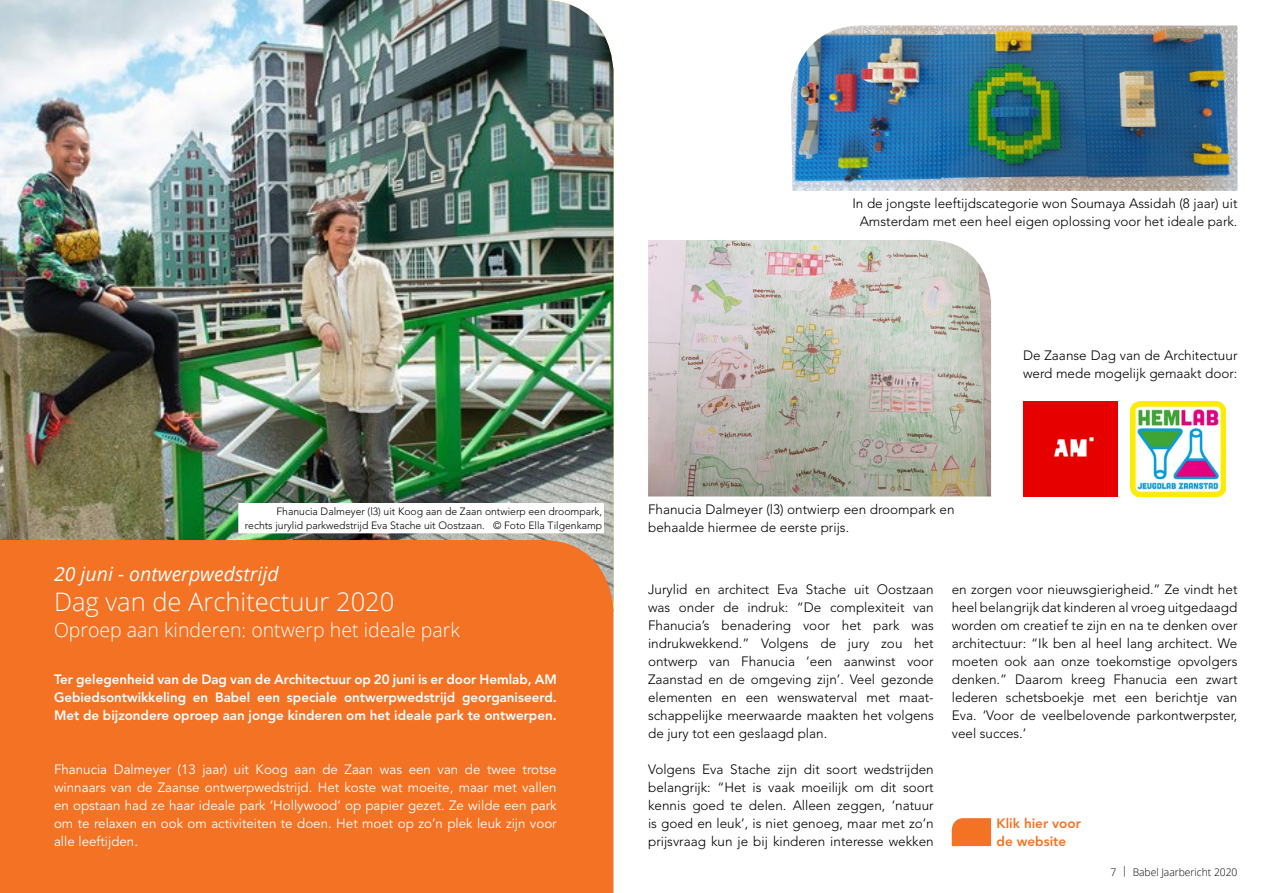
<style>
.page{position:relative;width:1263px;height:893px;background:#fff}
.page>*{position:absolute;margin:0;border:0;box-sizing:border-box;transform-origin:0 0}
.t1{font:300 25.5px "Open Sans";color:#fff}
.t2{font:300 19.5px "Open Sans";color:#fff}
.t3{font:italic 19.5px "Open Sans";color:#fff}
.t4{font:300 13.5px/18px "Avenir";color:#000;text-align:justify}
.t5{font:13.5px/18px "Avenir";color:#fff;text-align:justify}
.t6{font:800 13.5px/18px "Avenir";color:#fff;text-align:justify}
.t7{font:800 13.5px/18px "Avenir";color:#f47224}
.t8{font:300 10.5px/13.5px "Avenir";color:#000;text-align:right}
.t9{font:300 10.5px "Open Sans";color:#000}
</style>
<div class="page">
<img style="left:0;top:0;width:613px;height:540px">
<div style="left:0;top:540px;width:613px;height:353px;background:#f47224"></div>
<img style="left:791px;top:26px;width:446px;height:165px">
<div style="left:239px;top:504px;width:364px;height:29px;background:#fff"></div>
<svg style="left:952px;top:818px;width:39px;height:28px"></svg>
<img style="left:648px;top:240px;width:343px;height:256px">
<div style="left:1023px;top:402px;width:95px;height:94px;background:#e60000"></div>
<img style="left:1130px;top:402px;width:95px;height:94px">
<p class="t4" style="left:852px;top:195px;width:386px;text-align:center">In de jongste leeftijdscategorie won Soumaya Assidah (8 jaar) uit<br>Amsterdam met een heel eigen oplossing voor het ideale park.</p>
<p class="t4" style="left:1023px;top:346px;width:216px">De Zaanse Dag van de Architectuur werd mede mogelijk gemaakt door:</p>
<p class="t8" style="left:245px;top:505px;width:359px">Fhanucia Dalmeyer (l3) uit Koog aan de Zaan ontwierp een droompark,<br>rechts jurylid parkwedstrijd Eva Stache uit Oostzaan. © Foto Ella Tilgenkamp</p>
<h2 class="t3" style="left:54px;top:561px;width:226px">20 juni - ontwerpwedstrijd</h2>
<h1 class="t1" style="left:54px;top:584px;width:342px">Dag van de Architectuur 2020</h1>
<h2 class="t2" style="left:54px;top:616px;width:407px">Oproep aan kinderen: ontwerp het ideale park</h2>
<p class="t6" style="left:54px;top:670px;width:504px">Ter gelegenheid van de Dag van de Architectuur op 20 juni is er door Hemlab, AM Gebiedsontwikkeling en Babel een speciale ontwerpwedstrijd georganiseerd.<br>Met de bijzondere oproep aan jonge kinderen om het ideale park te ontwerpen.</p>
<p class="t5" style="left:54px;top:761px;width:504px">Fhanucia Dalmeyer (13 jaar) uit Koog aan de Zaan was een van de twee trotse winnaars van de Zaanse ontwerpwedstrijd. Het koste wat moeite, maar met vallen en opstaan had ze haar ideale park ‘Hollywood’ op papier gezet. Ze wilde een park om te relaxen en ook om activiteiten te doen. Het moet op zo’n plek leuk zijn voor alle leeftijden.</p>
<p class="t4" style="left:648px;top:500px;width:308px">Fhanucia Dalmeyer (l3) ontwierp een droompark en behaalde hiermee de eerste prijs.</p>
<p class="t4" style="left:648px;top:580px;width:287px">Jurylid en architect Eva Stache uit Oostzaan was onder de indruk: “De complexiteit van Fhanucia’s benadering voor het park was indrukwekkend.” Volgens de jury zou het ontwerp van Fhanucia ‘een aanwinst voor Zaanstad en de omgeving zijn’. Veel gezonde elementen en een wenswaterval met maat&shy;schappelijke meerwaarde maakten het volgens de jury tot een geslaagd plan.</p>
<p class="t4" style="left:648px;top:760px;width:287px">Volgens Eva Stache zijn dit soort wedstrijden belangrijk: “Het is vaak moeilijk om dit soort kennis goed te delen. Alleen zeggen, ‘natuur is goed en leuk’, is niet genoeg, maar met zo’n prijsvraag kun je bij kinderen interesse wekken</p>
<p class="t4" style="left:952px;top:580px;width:287px">en zorgen voor nieuwsgierigheid.” Ze vindt het heel belangrijk dat kinderen al vroeg uitgedaagd worden om creatief te zijn en na te denken over architectuur: “Ik ben al heel lang architect. We moeten ook aan onze toekomstige opvolgers denken.” Daarom kreeg Fhanucia een zwart lederen schetsboekje met een berichtje van Eva. ‘Voor de veelbelovende parkontwerpster, veel succes.’</p>
<p class="t7" style="left:996px;top:814px;width:86px">Klik hier voor de website</p>
<p class="t9" style="left:1110px;top:864px;width:128px">7 | Babel Jaarbericht 2020</p>
</div>
